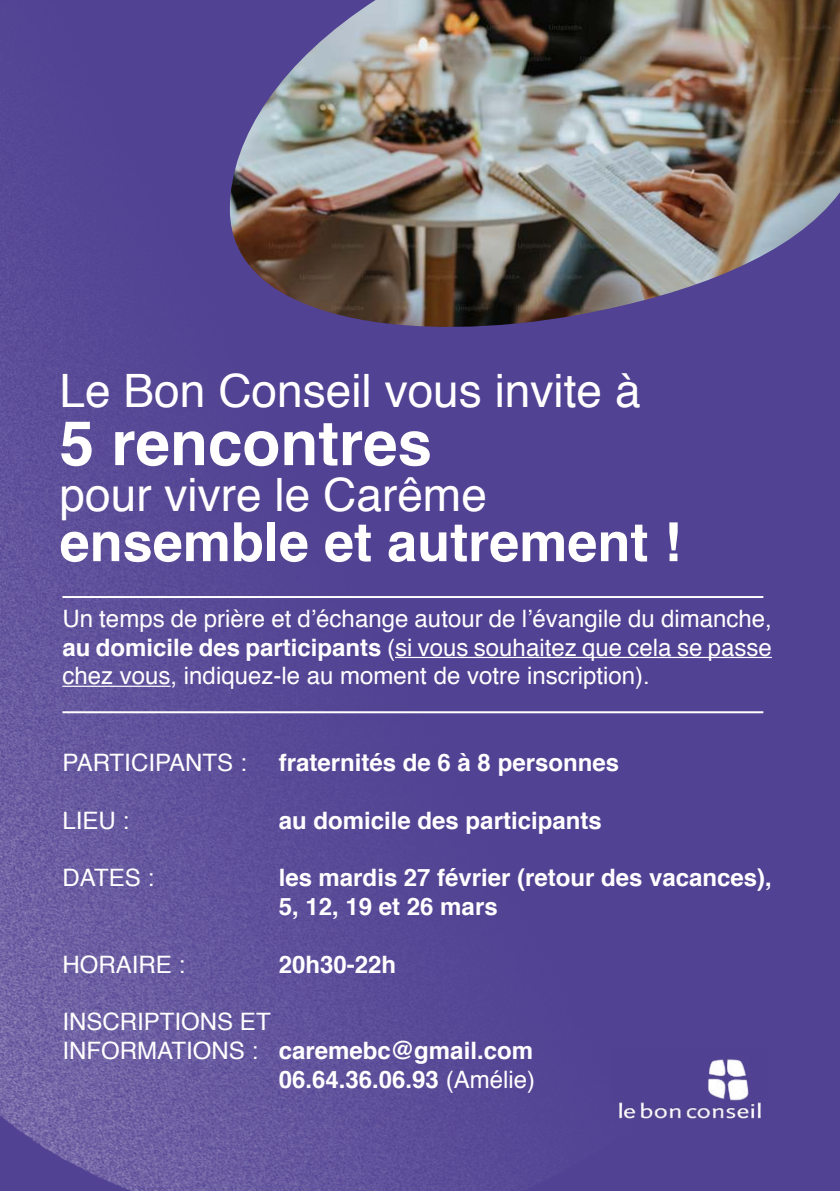
<style>
.page{position:relative;width:840px;height:1191px;background:#fff}
.page>*{position:absolute;margin:0;border:0;box-sizing:border-box;transform-origin:0 0}
.t1{font:700 62px "Helvetica";color:#fff}
.t2{font:700 54px "Helvetica";color:#fff}
.t3{font:46px "Helvetica";color:#fff}
.t4{font:24px/28.8px "Helvetica";color:#fff;text-align:justify}
.t5{font:700 24px/28.8px "Helvetica";color:#fff}
.s1{font-weight:700}
.s2{font-weight:400}
</style>
<div class="page">
<img style="left:0;top:0;width:839px;height:1191px">
<h3 class="t3" style="left:60px;top:355px;width:582px">Le Bon Conseil vous invite à</h3>
<h1 class="t1" style="left:60px;top:393px;width:374px">5 rencontres</h1>
<h3 class="t3" style="left:60px;top:459px;width:428px">pour vivre le Carême</h3>
<h2 class="t2" style="left:60px;top:498px;width:623px">ensemble et autrement !</h2>
<p class="t4" style="left:62px;top:605px;width:710px">Un temps de prière et d’échange autour de l’évangile du dimanche, <span class="s1">au domicile des participants</span> (si vous souhaitez que cela se passe chez vous, indiquez-le au moment de votre inscription).</p>
<p class="t4" style="left:62px;top:749px;width:186px">PARTICIPANTS :</p>
<p class="t5" style="left:278px;top:748px;width:342px">fraternités de 6 à 8 personnes</p>
<p class="t4" style="left:62px;top:806px;width:68px">LIEU :</p>
<p class="t5" style="left:278px;top:806px;width:324px">au domicile des participants</p>
<p class="t4" style="left:62px;top:864px;width:93px">DATES :</p>
<p class="t5" style="left:278px;top:863px;width:494px">les mardis 27 février (retour des vacances),<br>5, 12, 19 et 26 mars</p>
<p class="t4" style="left:62px;top:950px;width:124px">HORAIRE :</p>
<p class="t5" style="left:278px;top:950px;width:119px">20h30-22h</p>
<p class="t4" style="left:62px;top:1008px;width:210px">INSCRIPTIONS ET</p>
<p class="t5" style="left:62px;top:1036px;width:472px"><span class="s2">INFORMATIONS :</span> caremebc@gmail.com</p>
<p class="t5" style="left:278px;top:1065px;width:258px">06.64.36.06.93 <span class="s2">(Amélie)</span></p>
</div>
